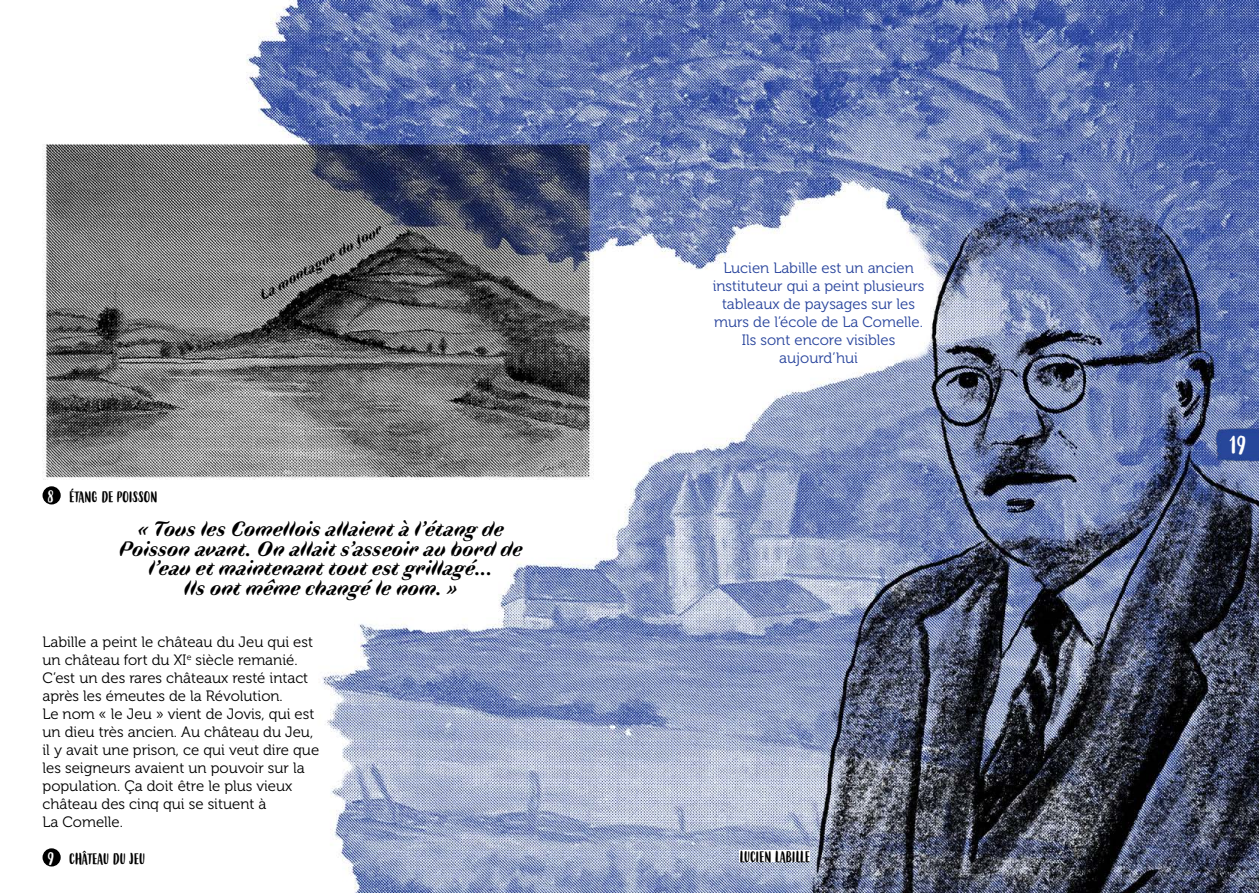
<style>
.page{position:relative;width:1259px;height:893px;background:#fff}
.page>*{position:absolute;margin:0;border:0;box-sizing:border-box;transform-origin:0 0}
.t1{font:24px "Budidaya";color:#fff}
.t2{font:italic 700 21px/19.5px "Faune Display";color:#000;text-align:center}
.t3{font:15px/18px "Museo 300";color:#000}
.t4{font:15px/18px "Museo 300";color:#27439c;text-align:center}
.t5{font:15px "Budidaya";color:#000}
.t6{font:italic 700 15px "Faune Display";color:#000}
.s1{font-size:16.5px;color:#fff}
</style>
<div class="page">
<img style="left:42px;top:0;width:1217px;height:893px">
<div style="left:43px;top:486px;width:18px;height:18px;background:#000;border-radius:50%"></div>
<div style="left:43px;top:848px;width:18px;height:18px;background:#000;border-radius:50%"></div>
<div style="left:740px;top:850px;width:70px;height:12px;background:#fff"></div>
<img style="left:1209px;top:418px;width:50px;height:56px">
<p class="t6" style="left:255px;top:286px;width:140px;rotate:-29deg">La montagne du Jour</p>
<p class="t5" style="left:47px;top:489px;width:112px"><span class="s1">8</span> ÉTANG DE POISSON</p>
<h2 class="t2" style="left:119px;top:518px;width:405px">« Tous les Comellois allaient à l’étang de Poisson avant. On allait s’asseoir au bord de l’eau et maintenant tout est grillagé...<br>Ils ont même changé le nom. »</h2>
<p class="t3" style="left:43px;top:633px;width:278px">Labille a peint le château du Jeu qui est un château fort du XI<sup>e</sup> siècle remanié.<br>C’est un des rares châteaux resté intact après les émeutes de la Révolution.<br>Le nom « le Jeu » vient de Jovis, qui est un dieu très ancien. Au château du Jeu, il y avait une prison, ce qui veut dire que les seigneurs avaient un pouvoir sur la population. Ça doit être le plus vieux château des cinq qui se situent à<br>La Comelle.</p>
<p class="t5" style="left:48px;top:851px;width:99px"><span class="s1">9</span> CHÂTEAU DU JEU</p>
<p class="t4" style="left:712px;top:259px;width:213px">Lucien Labille est un ancien instituteur qui a peint plusieurs tableaux de paysages sur les murs de l’école de La Comelle.<br>Ils sont encore visibles aujourd’hui</p>
<p class="t5" style="left:740px;top:848px;width:72px">LUCIEN LABILLE</p>
<h1 class="t1" style="left:1229px;top:432px;width:18px">19</h1>
</div>
